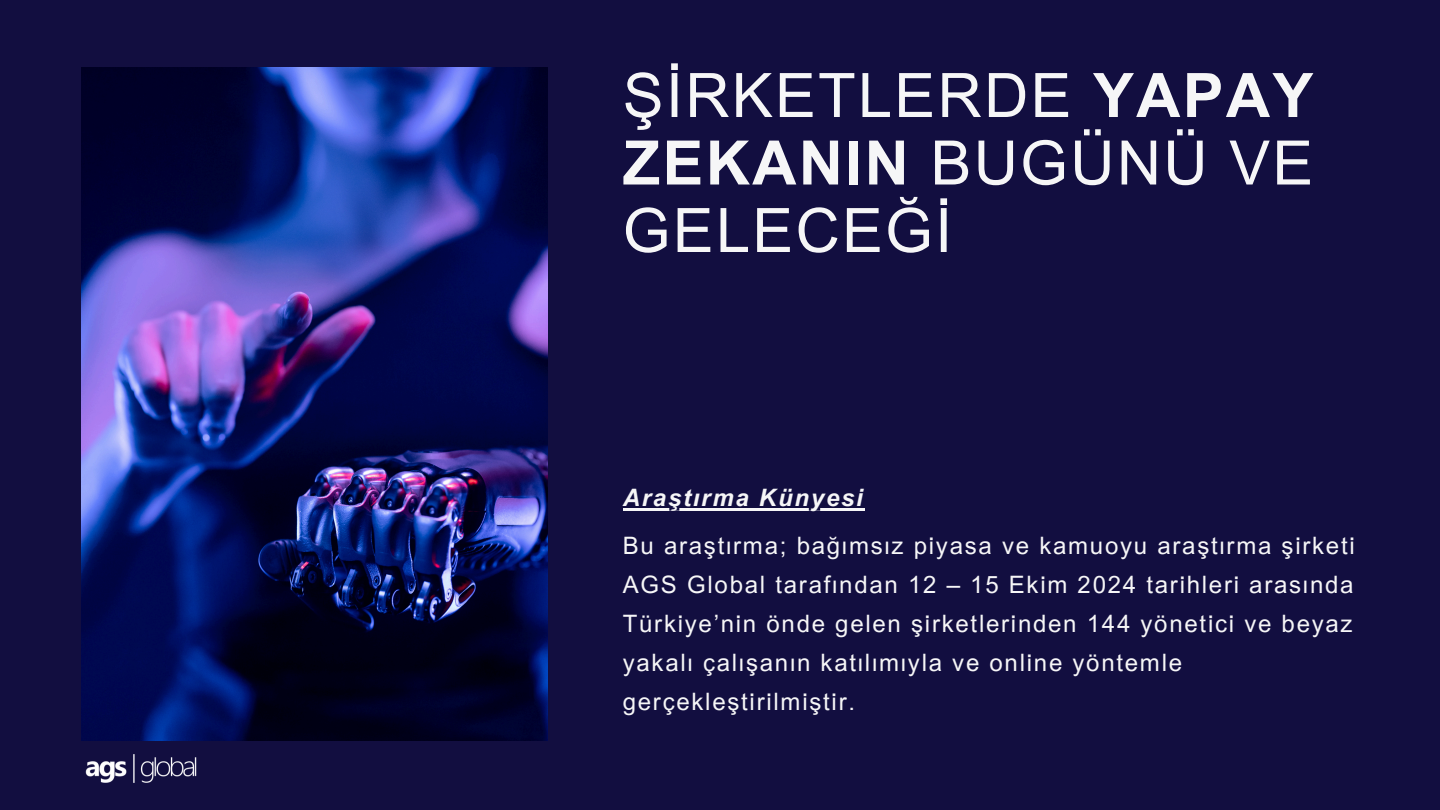
<style>
.page{position:relative;width:1440px;height:810px;background:#120e40}
.page>*{position:absolute;margin:0;border:0;box-sizing:border-box;transform-origin:0 0}
.t1{font:61.3px/67.5px "Arial MT Pro";letter-spacing:.035em;color:#f6f6f7;text-align:justify}
.t2{font:24px/39px "Arial MT Pro";letter-spacing:.075em;color:#f6f6f7}
.t3{font:italic 700 24px "Arial MT Pro";letter-spacing:.075em;color:#f6f6f7}
.s1{font-weight:700}
</style>
<div class="page">
<img style="left:81px;top:68px;width:467px;height:672px">
<hr style="left:623px;top:508px;width:242px;height:2px;background:#f6f6f7">
<img style="left:85px;top:754px;width:112px;height:29px">
<p class="t1" style="left:623px;top:69px;width:692px">ŞİRKETLERDE <span class="s1">YAPAY ZEKANIN</span> BUGÜNÜ VE GELECEĞİ</p>
<h2 class="t3" style="left:623px;top:489px;width:242px">Araştırma Künyesi</h2>
<h1 class="t2" style="left:623px;top:529px;width:732px">Bu araştırma; bağımsız piyasa ve kamuoyu araştırma şirketi AGS Global tarafından 12 – 15 Ekim 2024 tarihleri arasında Türkiye’nin önde gelen şirketlerinden 144 yönetici ve beyaz yakalı çalışanın katılımıyla ve online yöntemle gerçekleştirilmiştir.</h1>
</div>
